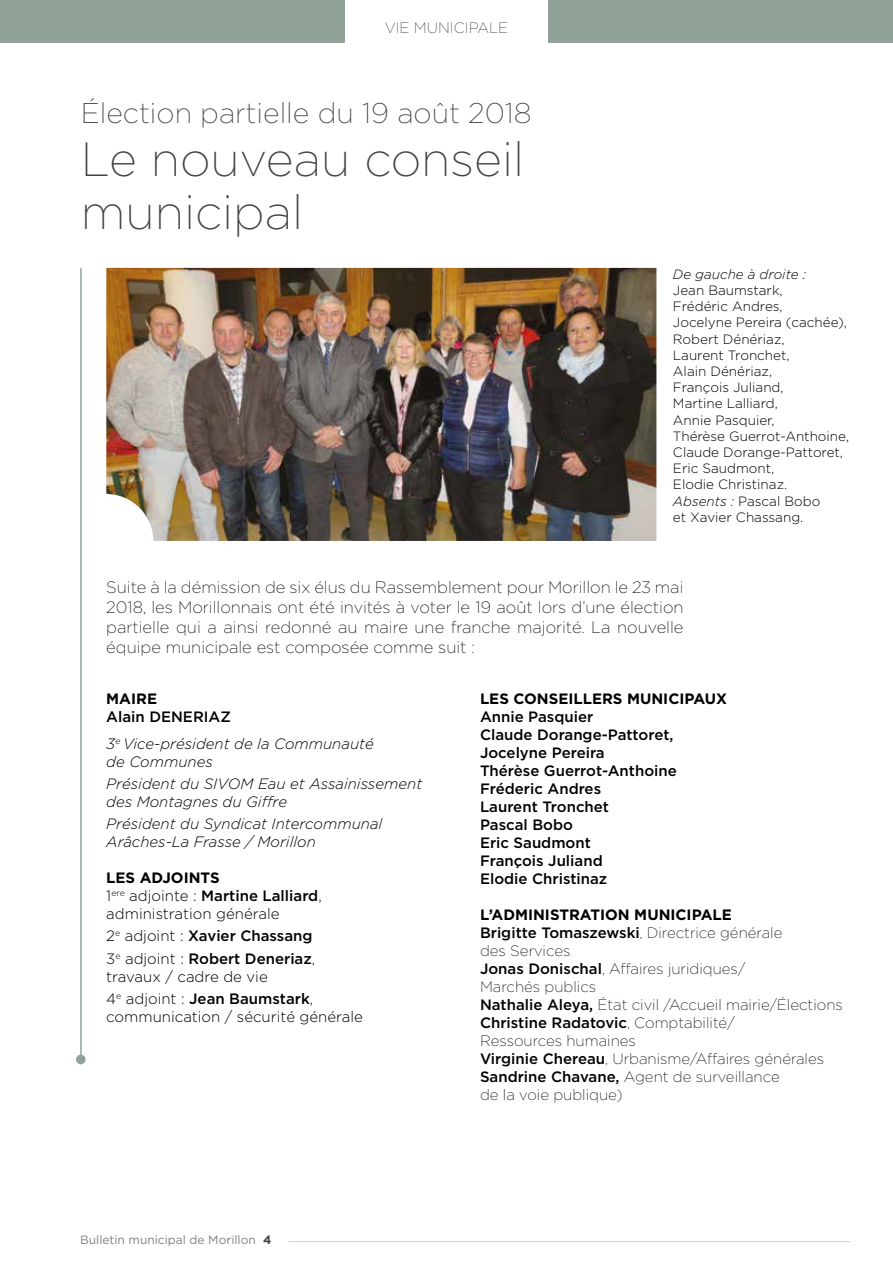
<style>
.page{position:relative;width:893px;height:1263px;background:#fff}
.page>*{position:absolute;margin:0;border:0;box-sizing:border-box;transform-origin:0 0}
.t1{font:200 48px/52.8px "Gotham";color:#434342}
.t2{font:200 28.5px "Gotham";color:#434342}
.t3{font:200 16.5px/19.8px "Gotham";color:#000;text-align:justify}
.t4{font:200 15px/18px "Gotham";color:#000}
.t5{font:500 15px/18px "Gotham";color:#000}
.t6{font:italic 300 15px/22.2px "Gotham";color:#000}
.t7{font:300 15px/18px "Gotham";color:#000}
.t8{font:700 15px "Gotham";color:#000}
.t9{font:200 15px "Gotham";color:#434342}
.t10{font:300 13.5px/16.2px "Gotham";color:#000}
.t11{font:italic 300 13.5px "Gotham";color:#000}
.t12{font:12px "Gotham";color:#827e7e}
.s1{font-style:italic}
.s2{font-weight:500;font-style:normal}
.s3{font-weight:700}
.s4{font-weight:500}
.s5{font-weight:300}
.s6{font-weight:700;color:#434342}
</style>
<div class="page">
<hr style="left:288px;top:1241px;width:562px;height:1px;background:#d1cfcf">
<div style="left:0;top:0;width:893px;height:43px;background:#91a398"></div>
<hr style="left:892px;top:0;width:1px;height:43px;background:#5f8271">
<div style="left:345px;top:0;width:203px;height:88px;background:#fff"></div>
<hr style="left:80px;top:268px;width:2px;height:796px;background:#91a398">
<div style="left:76px;top:1055px;width:10px;height:9px;background:#91a398;border-radius:50%"></div>
<img style="left:106px;top:268px;width:550px;height:273px">
<p class="t9" style="left:385px;top:18px;width:125px">VIE MUNICIPALE</p>
<h2 class="t2" style="left:81px;top:95px;width:453px">Élection partielle du 19 août 2018</h2>
<h1 class="t1" style="left:81px;top:131px;width:445px">Le nouveau conseil municipal</h1>
<p class="t11" style="left:673px;top:265px;width:135px">De gauche à droite :</p>
<p class="t10" style="left:673px;top:282px;width:178px">Jean Baumstark,<br>Frédéric Andres,<br>Jocelyne Pereira (cachée),<br>Robert Dénériaz,<br>Laurent Tronchet,<br>Alain Dénériaz,<br>François Juliand,<br>Martine Lalliard,<br>Annie Pasquier,<br>Thérèse Guerrot-Anthoine,<br>Claude Dorange-Pattoret,<br>Eric Saudmont,<br>Elodie Christinaz.<br><span class="s1">Absents :</span> Pascal Bobo<br>et Xavier Chassang.</p>
<p class="t3" style="left:106px;top:577px;width:579px">Suite à la démission de six élus du Rassemblement pour Morillon le 23 mai 2018, les Morillonnais ont été invités à voter le 19 août lors d’une élection partielle qui a ainsi redonné au maire une franche majorité. La nouvelle équipe municipale est composée comme suit :</p>
<p class="t8" style="left:106px;top:689px;width:52px">MAIRE</p>
<p class="t6" style="left:106px;top:703px;width:269px;line-height:26.5px"><span class="s2">Alain DENERIAZ<br></span>3<sup>e</sup> Vice-président de la Communauté</p>
<p class="t6" style="left:106px;top:750px;width:317px">de Communes<br>Président du SIVOM Eau et Assainissement</p>
<p class="t6" style="left:106px;top:790px;width:278px">des Montagnes du Giffre<br>Président du Syndicat Intercommunal</p>
<p class="t6" style="left:106px;top:830px;width:211px">Arâches-La Frasse / Morillon</p>
<p class="t7" style="left:106px;top:868px;width:217px"><span class="s3">LES ADJOINTS<br></span>1<sup>ere</sup> adjointe : <span class="s4">Martine Lalliard</span>, administration générale</p>
<p class="t5" style="left:106px;top:925px;width:210px;line-height:22.2px"><span class="s5">2</span><sup>e</sup> <span class="s5">adjoint :</span> Xavier Chassang<br><span class="s5">3</span><sup>e</sup> <span class="s5">adjoint :</span> Robert Deneriaz<span class="s5">,</span></p>
<p class="t7" style="left:106px;top:965px;width:208px;line-height:22.2px">travaux / cadre de vie<br>4<sup>e</sup> adjoint : <span class="s4">Jean Baumstark</span>,</p>
<p class="t7" style="left:106px;top:1007px;width:258px">communication / sécurité générale</p>
<p class="t12" style="left:80px;top:1232px;width:193px">Bulletin municipal de Morillon <span class="s6">4</span></p>
<p class="t8" style="left:480px;top:689px;width:249px">LES CONSEILLERS MUNICIPAUX</p>
<p class="t5" style="left:480px;top:708px;width:198px">Annie Pasquier<br>Claude Dorange-Pattoret,<br>Jocelyne Pereira<br>Thérèse Guerrot-Anthoine<br>Fréderic Andres<br>Laurent Tronchet<br>Pascal Bobo<br>Eric Saudmont<br>François Juliand<br>Elodie Christinaz</p>
<p class="t4" style="left:480px;top:905px;width:364px"><span class="s3">L’ADMINISTRATION MUNICIPALE<br></span><span class="s4">Brigitte Tomaszewski</span>, Directrice générale<br>des Services<br><span class="s4">Jonas Donischal</span>, Affaires juridiques/<br>Marchés publics<br><span class="s4">Nathalie Aleya,</span> État civil /Accueil mairie/Élections <span class="s4">Christine Radatovic</span>, Comptabilité/<br>Ressources humaines<br><span class="s4">Virginie Chereau</span>, Urbanisme/Affaires générales <span class="s4">Sandrine Chavane,</span> Agent de surveillance<br>de la voie publique)</p>
</div>
